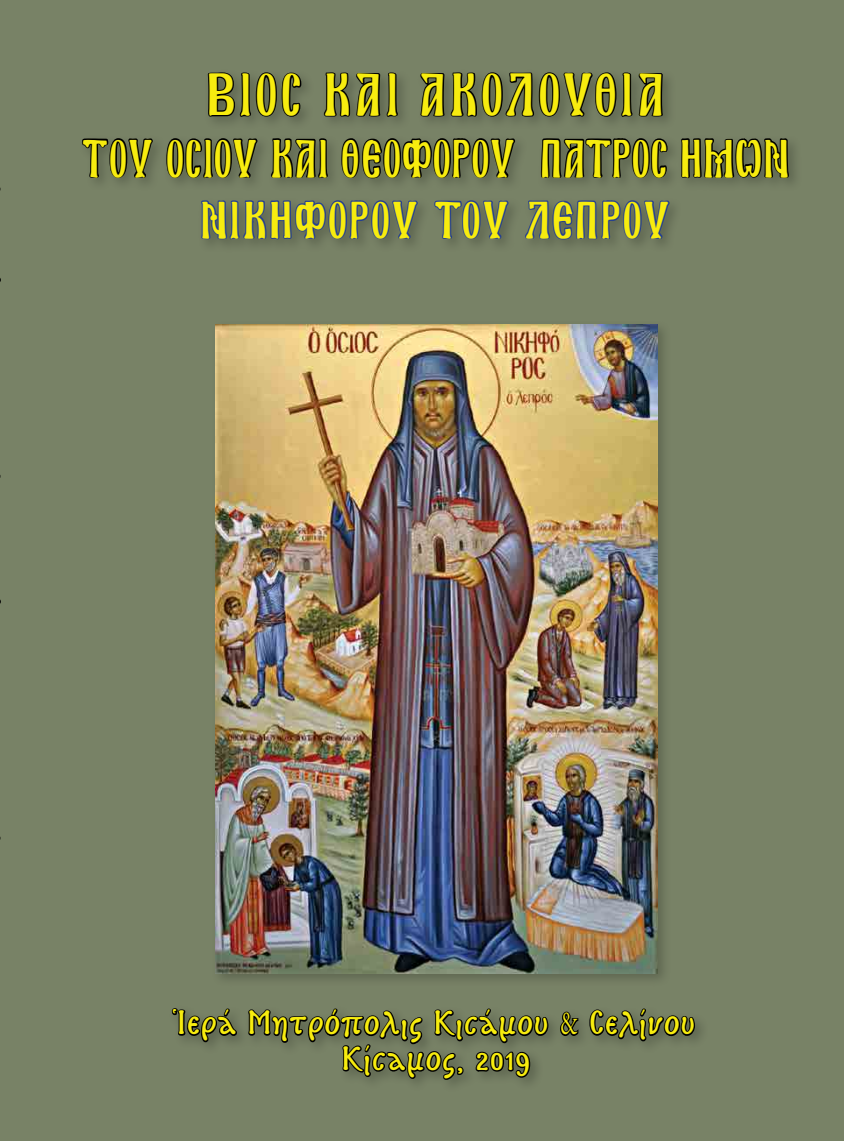
<style>
.page{position:relative;width:844px;height:1141px;background:#fff}
.page>*{position:absolute;margin:0;border:0;box-sizing:border-box;transform-origin:0 0}
.t1{font:52.32px "Mg Ekklisia UC Normal";letter-spacing:.14em;color:#f7ec0f;scale:.77 1}
.t2{font:46.55px "Mg Ekklisia UC Normal";letter-spacing:.07em;color:#f7ec0f;scale:.71 1}
.t3{font:45.5px "Mg Ekklisia UC Normal";letter-spacing:.1em;color:#f7ec0f;scale:.77 1}
.t4{font:700 29.75px/35.7px "KS Bouletee";letter-spacing:.08em;color:#f7ec0f;text-align:center}
.s1{font-family:"KS Greque";font-weight:400;font-size:44.62px}
</style>
<div class="page">
<div style="left:0;top:0;width:843px;height:1141px;background:#788266"></div>
<svg style="left:82px;top:138px;width:73px;height:45px"></svg>
<svg style="left:681px;top:138px;width:108px;height:46px"></svg>
<svg style="left:166px;top:72px;width:505px;height:174px"></svg>
<div style="left:210px;top:319px;width:461px;height:668px;background:#000;opacity:.21"></div>
<img style="left:215px;top:324px;width:441px;height:649px">
<svg style="left:171px;top:1008px;width:67px;height:35px"></svg>
<svg style="left:560px;top:1011px;width:19px;height:27px"></svg>
<svg style="left:589px;top:1008px;width:107px;height:37px"></svg>
<svg style="left:248px;top:1008px;width:303px;height:76px"></svg>
<h1 class="t1" style="left:209px;top:73px;width:591px">ΒΙOΣ ΚΑΙ ΑΚΟΛΟΥΘΙΑ</h1>
<h2 class="t2" style="left:83px;top:139px;width:995px">ΤOΥ OΣΙOΥ ΚΑΙ ΘΕOΦOΡOΥ ΠΑΤΡOΣ ΗΜΩΝ</h2>
<h3 class="t3" style="left:202px;top:201px;width:608px">NΙΚΗΦOΡOΥ TOΥ ΛΕΠΡOΥ</h3>
<p class="t4" style="left:178px;top:1007px;width:517px">Ἱερά Μητρόπολις Κισάμου <span class="s1">&amp;</span> Σελίνου<br>Κίσαμος, 2019</p>
</div>
